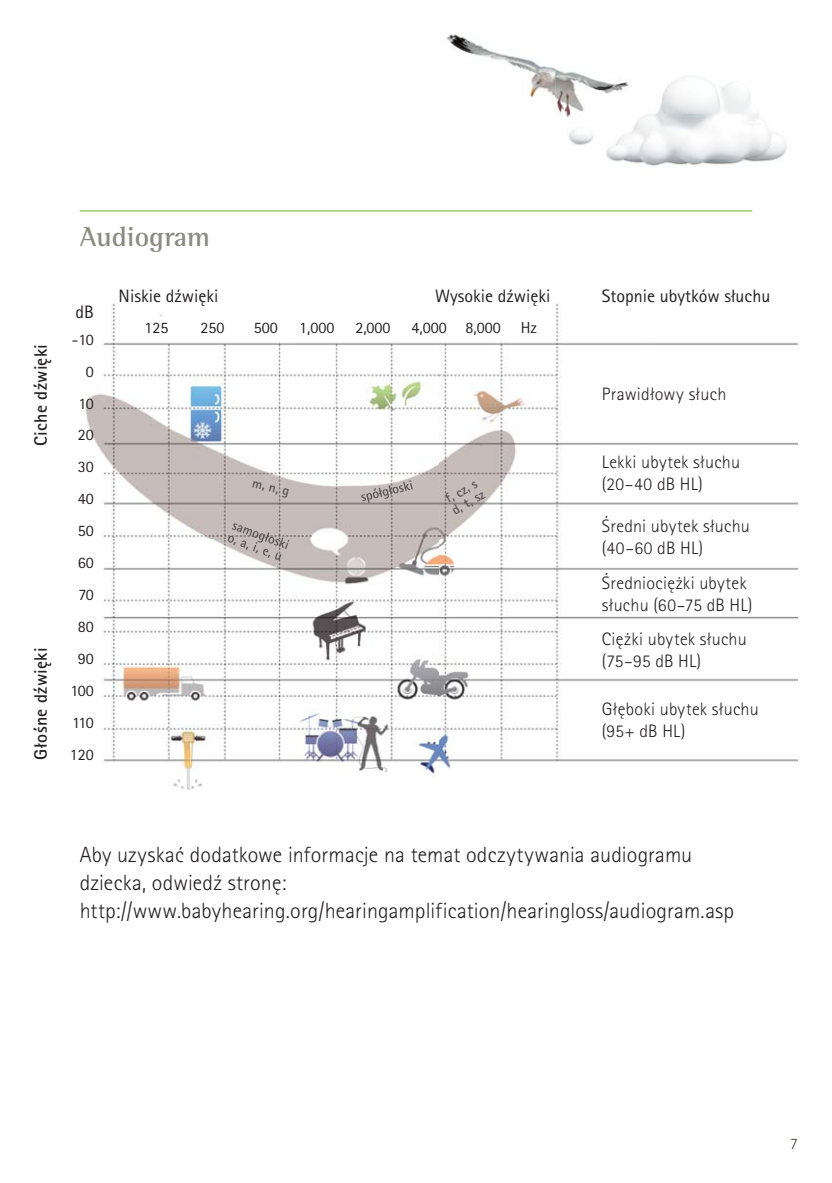
<style>
.page{position:relative;width:832px;height:1183px;background:#fff}
.page>*{position:absolute;margin:0;border:0;box-sizing:border-box;transform-origin:0 0}
.t1{font:700 28px "Rotis Semi Serif Pro";color:#8b8b83}
.t2{font:300 22px/28px "Rotis Sans Serif Pro";letter-spacing:.005em;color:#231f20}
.t3{font:300 18px/22px "Rotis Sans Serif Pro";letter-spacing:.015em;color:#231f20}
.t4{font:18px "Rotis Sans Serif Pro";color:#231f20}
.t5{font:700 18px "Rotis Sans Serif Pro";letter-spacing:.02em;color:#231f20}
.t6{font:16px/32px "Rotis Sans Serif Pro";color:#231f20;text-align:right}
.t7{font:300 16px "Rotis Sans Serif Pro";color:#403e37}
.t8{font:700 13.4px/13.2px "Rotis Sans Serif Pro";color:#585152}
</style>
<div class="page">
<hr style="left:80px;top:210px;width:671px;height:1px;background:#80c342">
<img style="left:85px;top:303px;width:712px;height:487px">
<img style="left:649px;top:76px;width:110px;height:39px">
<img style="left:569px;top:115px;width:218px;height:51px">
<img style="left:446px;top:34px;width:181px;height:93px">
<img style="left:554px;top:55px;width:95px;height:66px">
<svg style="left:361px;top:480px;width:51px;height:23px"></svg>
<svg style="left:227px;top:523px;width:62px;height:37px;background:#bab1b0"></svg>
<p class="t5" style="left:34px;top:446px;width:103px;rotate:-90deg">Ciche dźwięki</p>
<p class="t5" style="left:34px;top:759px;width:114px;rotate:-90deg">Głośne dźwięki</p>
<h1 class="t1" style="left:80px;top:226px;width:132px">Audiogram</h1>
<p class="t4" style="left:75px;top:305px;width:20px">dB</p>
<p class="t6" style="left:70px;top:325px;width:25px">-10<br>0<br>10<br>20<br>30<br>40<br>50<br>60<br>70<br>80<br>90<br>100<br>110<br>120</p>
<p class="t4" style="left:119px;top:289px;width:101px">Niskie dźwięki</p>
<p class="t4" style="left:435px;top:289px;width:117px">Wysokie dźwięki</p>
<p class="t4" style="left:601px;top:289px;width:170px">Stopnie ubytków słuchu</p>
<p class="t6" style="left:144px;top:314px;width:25px">125</p>
<p class="t6" style="left:200px;top:314px;width:25px">250</p>
<p class="t6" style="left:253px;top:314px;width:25px">500</p>
<p class="t6" style="left:299px;top:314px;width:37px">1,000</p>
<p class="t6" style="left:355px;top:314px;width:37px">2,000</p>
<p class="t6" style="left:411px;top:314px;width:91px">4,000 8,000</p>
<p class="t6" style="left:520px;top:314px;width:18px">Hz</p>
<p class="t8" style="left:253px;top:477px;width:39px;rotate:13deg">m, n, g</p>
<p class="t8" style="left:443px;top:495px;width:37px;rotate:-30deg">f, cz, s d, t, sz</p>
<p class="t3" style="left:601px;top:384px;width:126px">Prawidłowy słuch</p>
<p class="t3" style="left:601px;top:452px;width:140px">Lekki ubytek słuchu (20–40 dB HL)</p>
<p class="t3" style="left:601px;top:516px;width:149px">Średni ubytek słuchu (40–60 dB HL)</p>
<p class="t3" style="left:601px;top:573px;width:152px">Średniociężki ubytek słuchu (60–75 dB HL)</p>
<p class="t3" style="left:601px;top:629px;width:146px">Ciężki ubytek słuchu (75–95 dB HL)</p>
<p class="t3" style="left:601px;top:700px;width:158px">Głęboki ubytek słuchu (95+ dB HL)</p>
<p class="t2" style="left:80px;top:842px;width:655px">Aby uzyskać dodatkowe informacje na temat odczytywania audiogramu dziecka, odwiedź stronę: http://www.babyhearing.org/hearingamplification/hearingloss/audiogram.asp</p>
<p class="t7" style="left:789px;top:1137px;width:9px">7</p>
</div>
